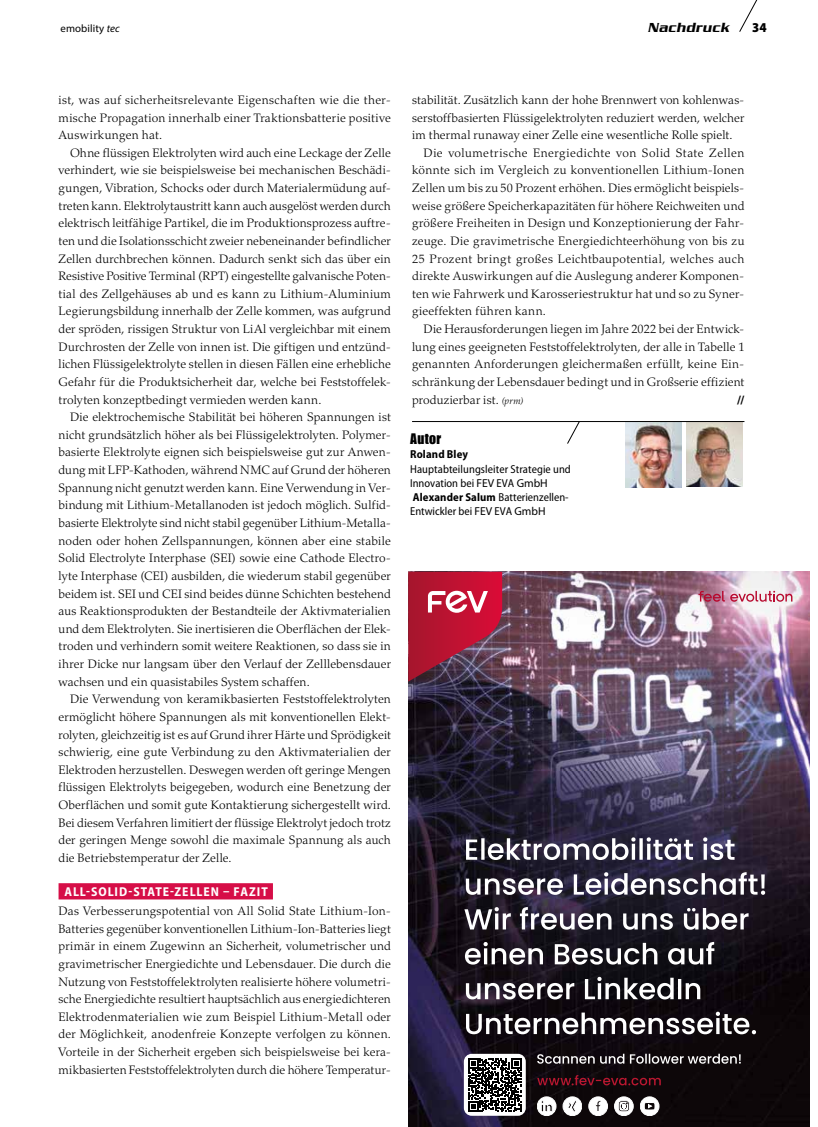
<style>
.page{position:relative;width:818px;height:1127px;background:#fff}
.page>*{position:absolute;margin:0;border:0;box-sizing:border-box;transform-origin:0 0}
.t1{font:14.88px "Impact LT Std";letter-spacing:.025em;color:#000}
.t2{font:italic 500 13.5px "Serpentine Serif EF";letter-spacing:.05em;color:#000}
.t3{font:900 semi-condensed 13.5px "Myriad Pro";color:#000}
.t4{font:700 semi-condensed 12.88px "Myriad Pro";letter-spacing:.07em;color:#fff}
.t5{font:300 12.25px/17.6px "Palatino LT Std";letter-spacing:.015em;color:#000;text-align:justify}
.t6{font:300 12.25px "Palatino LT Std";letter-spacing:.035em;color:#000}
.t7{font:700 semi-condensed 12.25px "Myriad Pro";color:#000}
.t8{font:semi-condensed 11.5px/14.1px "Myriad Pro";color:#000}
.t9{font:700 semi-condensed 11.5px "Myriad Pro";letter-spacing:.015em;color:#000}
.t10{font:10.88px "Myriad Pro";letter-spacing:.01em;color:#000}
.s1{font-style:italic}
.s2{font-style:italic;font-size:9.5px}
.s3{font-stretch:normal}
.s4{font-weight:700}
</style>
<div class="page">
<svg style="left:739px;top:0;width:19px;height:32px"></svg>
<div style="left:59px;top:882px;width:214px;height:17px;background:#d60e47"></div>
<img style="left:686px;top:422px;width:56px;height:64px">
<img style="left:625px;top:422px;width:57px;height:65px">
<hr style="left:412px;top:421px;width:332px;height:1px;background:#000">
<svg style="left:567px;top:422px;width:13px;height:22px"></svg>
<img style="left:408px;top:571px;width:401px;height:555px">
<svg style="left:466px;top:1011px;width:290px;height:22px"></svg>
<svg style="left:466px;top:976px;width:234px;height:23px"></svg>
<svg style="left:465px;top:941px;width:249px;height:23px"></svg>
<svg style="left:464px;top:906px;width:284px;height:23px"></svg>
<svg style="left:466px;top:871px;width:299px;height:23px"></svg>
<svg style="left:466px;top:837px;width:268px;height:22px"></svg>
<svg style="left:537px;top:1053px;width:204px;height:10px;background:#555154"></svg>
<svg style="left:537px;top:1074px;width:124px;height:10px"></svg>
<svg style="left:408px;top:571px;width:94px;height:110px;background:#a62c47"></svg>
<svg style="left:698px;top:590px;width:94px;height:11px"></svg>
<svg style="left:537px;top:1096px;width:19px;height:19px"></svg>
<svg style="left:563px;top:1096px;width:19px;height:19px"></svg>
<svg style="left:588px;top:1096px;width:20px;height:19px"></svg>
<svg style="left:614px;top:1096px;width:19px;height:19px"></svg>
<svg style="left:640px;top:1096px;width:19px;height:19px"></svg>
<svg style="left:464px;top:1053px;width:62px;height:62px"></svg>
<svg style="left:468px;top:1057px;width:53px;height:53px"></svg>
<p class="t10" style="left:60px;top:21px;width:61px">emobility <span class="s1">tec</span></p>
<p class="t2" style="left:648px;top:20px;width:83px">Nachdruck</p>
<p class="t3" style="left:752px;top:20px;width:16px">34</p>
<p class="t5" style="left:59px;top:91px;width:334px">ist, was auf sicherheitsrelevante Eigenschaften wie die ther&shy;mische Propagation innerhalb einer Traktionsbatterie positive Auswirkungen hat.</p>
<p class="t5" style="left:59px;top:144px;width:334px;text-indent:12px">Ohne flüssigen Elektrolyten wird auch eine Leckage der Zelle verhindert, wie sie beispielsweise bei mechanischen Beschädi&shy;gungen, Vibration, Schocks oder durch Materialermüdung auf&shy;treten kann. Elektrolytaustritt kann auch ausgelöst werden durch elektrisch leitfähige Partikel, die im Produktionsprozess auftre&shy;ten und die Isolationsschicht zweier nebeneinander befindlicher Zellen durchbrechen können. Dadurch senkt sich das über ein Resistive Positive Terminal (RPT) eingestellte galvanische Poten&shy;tial des Zellgehäuses ab und es kann zu Lithium-Aluminium Legierungsbildung innerhalb der Zelle kommen, was aufgrund der spröden, rissigen Struktur von LiAl vergleichbar mit einem Durchrosten der Zelle von innen ist. Die giftigen und entzünd&shy;lichen Flüssigelektrolyte stellen in diesen Fällen eine erhebliche Gefahr für die Produktsicherheit dar, welche bei Feststoffelek&shy;trolyten konzeptbedingt vermieden werden kann.</p>
<p class="t5" style="left:59px;top:408px;width:334px;text-indent:12px">Die elektrochemische Stabilität bei höheren Spannungen ist nicht grundsätzlich höher als bei Flüssigelektrolyten. Polymer&shy;basierte Elektrolyte eignen sich beispielsweise gut zur Anwen&shy;dung mit LFP-Kathoden, während NMC auf Grund der höheren Spannung nicht genutzt werden kann. Eine Verwendung in Ver&shy;bindung mit Lithium-Metallanoden ist jedoch möglich. Sulfid&shy;basierte Elektrolyte sind nicht stabil gegenüber Lithium-Metalla&shy;noden oder hohen Zellspannungen, können aber eine stabile Solid Electrolyte Interphase (SEI) sowie eine Cathode Electro&shy;lyte Interphase (CEI) ausbilden, die wiederum stabil gegenüber beidem ist. SEI und CEI sind beides dünne Schichten bestehend aus Reaktionsprodukten der Bestandteile der Aktivmaterialien und dem Elektrolyten. Sie inertisieren die Oberflächen der Elek&shy;troden und verhindern somit weitere Reaktionen, so dass sie in ihrer Dicke nur langsam über den Verlauf der Zelllebensdauer wachsen und ein quasistabiles System schaffen.</p>
<p class="t5" style="left:59px;top:690px;width:334px;text-indent:12px">Die Verwendung von keramikbasierten Feststoffelektrolyten ermöglicht höhere Spannungen als mit konventionellen Elekt&shy;rolyten, gleichzeitig ist es auf Grund ihrer Härte und Sprödigkeit schwierig, eine gute Verbindung zu den Aktivmaterialien der Elektroden herzustellen. Deswegen werden oft geringe Mengen flüssigen Elektrolyts beigegeben, wodurch eine Benetzung der Oberflächen und somit gute Kontaktierung sichergestellt wird.<br>Bei diesem Verfahren limitiert der flüssige Elektrolyt jedoch trotz der geringen Menge sowohl die maximale Spannung als auch die Betriebstemperatur der Zelle.</p>
<p class="t4" style="left:64px;top:884px;width:205px">ALL-SOLID-STATE-ZELLEN – FAZIT</p>
<p class="t5" style="left:59px;top:902px;width:334px">Das Verbesserungspotential von All Solid State Lithium-Ion-Batteries gegenüber konventionellen Lithium-Ion-Batteries liegt primär in einem Zugewinn an Sicherheit, volumetrischer und gravimetrischer Energiedichte und Lebensdauer. Die durch die Nutzung von Feststoffelektrolyten realisierte höhere volumetri&shy;sche Energiedichte resultiert hauptsächlich aus energiedichteren Elektrodenmaterialien wie zum Beispiel Lithium-Metall oder der Möglichkeit, anodenfreie Konzepte verfolgen zu können.<br>Vorteile in der Sicherheit ergeben sich beispielsweise bei kera&shy;mikbasierten Feststoffelektrolyten durch die höhere Temperatur-</p>
<p class="t5" style="left:412px;top:91px;width:334px">stabilität. Zusätzlich kann der hohe Brennwert von kohlenwas-</p>
<p class="t5" style="left:412px;top:109px;width:334px">serstoffbasierten Flüssigelektrolyten reduziert werden, welcher</p>
<p class="t5" style="left:412px;top:126px;width:322px">im thermal runaway einer Zelle eine wesentliche Rolle spielt.</p>
<p class="t6" style="left:423px;top:145px;width:322px">Die volumetrische Energiedichte von Solid State Zellen</p>
<p class="t5" style="left:412px;top:162px;width:334px">könnte sich im Vergleich zu konventionellen Lithium-Ionen</p>
<p class="t5" style="left:412px;top:179px;width:334px">Zellen um bis zu 50 Prozent erhöhen. Dies ermöglicht beispiels-</p>
<p class="t5" style="left:412px;top:197px;width:334px">weise größere Speicherkapazitäten für höhere Reichweiten und</p>
<p class="t5" style="left:412px;top:214px;width:334px">größere Freiheiten in Design und Konzeptionierung der Fahr-</p>
<p class="t5" style="left:412px;top:232px;width:334px">zeuge. Die gravimetrische Energiedichteerhöhung von bis zu</p>
<p class="t5" style="left:412px;top:250px;width:334px">25 Prozent bringt großes Leichtbaupotential, welches auch</p>
<p class="t5" style="left:412px;top:267px;width:334px">direkte Auswirkungen auf die Auslegung anderer Komponen-</p>
<p class="t5" style="left:412px;top:285px;width:334px">ten wie Fahrwerk und Karosseriestruktur hat und so zu Syner-</p>
<p class="t5" style="left:412px;top:302px;width:135px">gieeffekten führen kann.</p>
<p class="t5" style="left:423px;top:320px;width:322px">Die Herausforderungen liegen im Jahre 2022 bei der Entwick-</p>
<p class="t5" style="left:412px;top:338px;width:334px">lung eines geeigneten Feststoffelektrolyten, der alle in Tabelle 1</p>
<p class="t5" style="left:412px;top:355px;width:334px">genannten Anforderungen gleichermaßen erfüllt, keine Ein-</p>
<p class="t5" style="left:412px;top:373px;width:334px">schränkung der Lebensdauer bedingt und in Großserie effizient</p>
<p class="t5" style="left:412px;top:390px;width:113px">produzierbar ist. <span class="s2">(prm)</span></p>
<p class="t7" style="left:737px;top:392px;width:9px">//</p>
<p class="t1" style="left:410px;top:429px;width:33px">Autor</p>
<p class="t9" style="left:410px;top:447px;width:59px">Roland Bley</p>
<p class="t8" style="left:410px;top:461px;width:162px">Hauptabteilungsleiter Strategie und<br>Innovation bei <span class="s3">FEV</span> EVA <span class="s3">GmbH<br></span><span class="s4">Alexander Salum</span> Batterienzellen-<br>Entwickler bei <span class="s3">FEV</span> EVA <span class="s3">GmbH</span></p>
</div>
